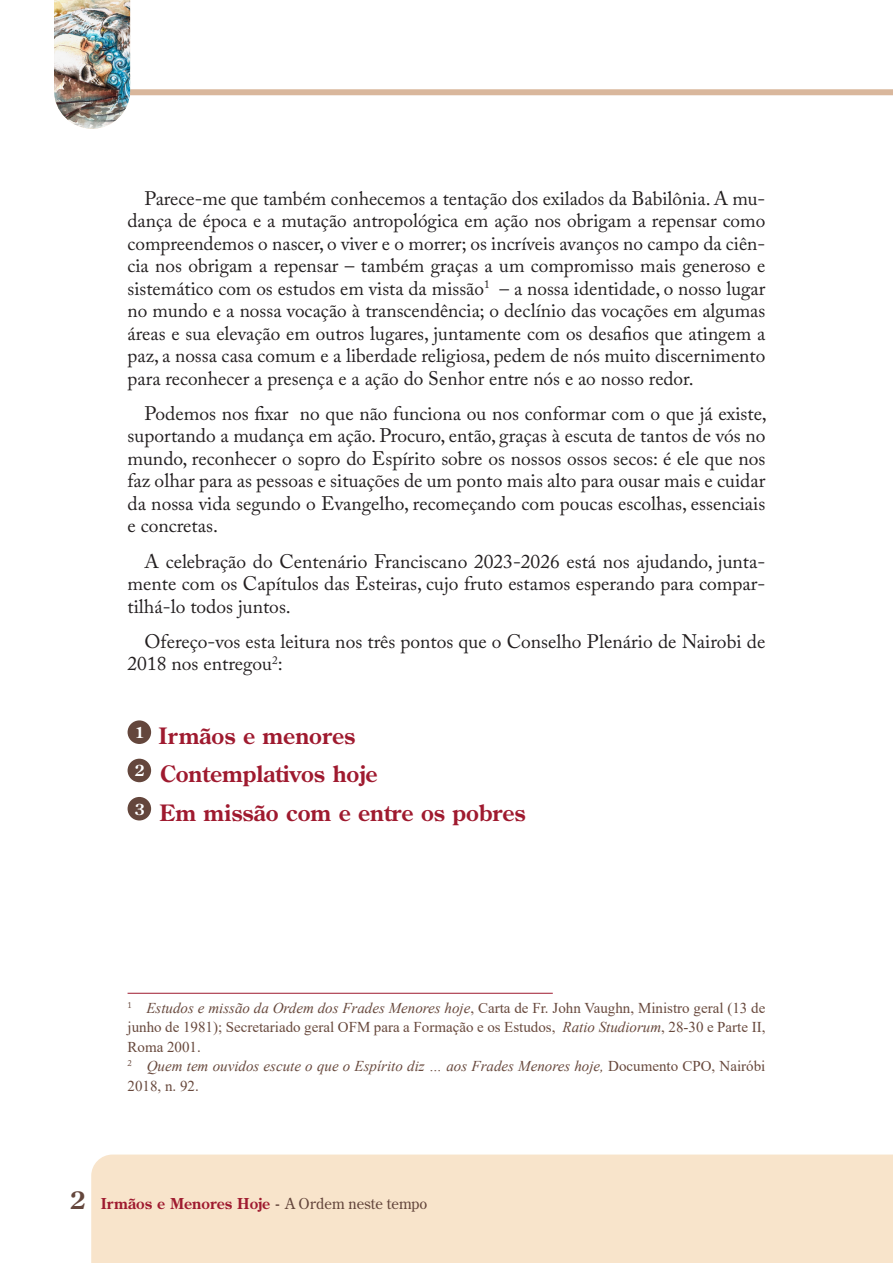
<style>
.page{position:relative;width:893px;height:1263px;background:#fff}
.page>*{position:absolute;margin:0;border:0;box-sizing:border-box;transform-origin:0 0}
.Punti{font:700 22.5px "Century Old Style Std";color:#9f1a2f}
.Testo_principale{font:19.5px/22.5px "Adobe Caslon Pro";color:#231f20;text-align:justify}
.Punti-2{font:700 15.3px "Century Old Style Std";color:#fff}
.Note{font:15px/19.5px "Times New Roman";color:#68493d;text-align:justify}
.Note-2{font:italic 15px/19.5px "Times New Roman";color:#68493d}
.t1{font:700 15px "Century Old Style Std";color:#9f1a2f}
.s1{font-style:italic}
.s2{font-style:normal}
.s3{font-size:24.15px;color:#64463c}
.s4{color:#64463c}
.s5{font-weight:400;color:#64463c}
</style>
<div class="page">
<div style="left:91px;top:1154px;width:802px;height:109px;background:#f8e4cb"></div>
<div style="left:111px;top:89px;width:782px;height:6px;background:#d9b79c"></div>
<img style="left:54px;top:0;width:76px;height:129px">
<div style="left:128px;top:720px;width:23px;height:24px;background:#64463c;border-radius:50%"></div>
<div style="left:128px;top:759px;width:23px;height:23px;background:#64463c;border-radius:50%"></div>
<div style="left:128px;top:797px;width:23px;height:23px;background:#64463c;border-radius:50%"></div>
<hr style="left:128px;top:993px;width:425px;height:1px;background:#9f1a2f">
<p class="Testo_principale" style="left:128px;top:187px;width:639px;text-indent:17px">Parece-me que também conhecemos a tentação dos exilados da Babilônia. A mu&shy;dança de época e a mutação antropológica em ação nos obrigam a repensar como compreendemos o nascer, o viver e o morrer; os incríveis avanços no campo da ciên&shy;cia nos obrigam a repensar – também graças a um compromisso mais generoso e sistemático com os estudos em vista da missão<sup>1</sup> – a nossa identidade, o nosso lugar no mundo e a nossa vocação à transcendência; o declínio das vocações em algumas áreas e sua elevação em outros lugares, juntamente com os desafios que atingem a paz, a nossa casa comum e a liberdade religiosa, pedem de nós muito discernimento para reconhecer a presença e a ação do Senhor entre nós e ao nosso redor.</p>
<p class="Testo_principale" style="left:128px;top:402px;width:641px;text-indent:17px">Podemos nos fixar no que não funciona ou nos conformar com o que já existe, suportando a mudança em ação. Procuro, então, graças à escuta de tantos de vós no mundo, reconhecer o sopro do Espírito sobre os nossos ossos secos: é ele que nos faz olhar para as pessoas e situações de um ponto mais alto para ousar mais e cuidar da nossa vida segundo o Evangelho, recomeçando com poucas escolhas, essenciais e concretas.</p>
<p class="Testo_principale" style="left:128px;top:550px;width:639px;text-indent:17px">A celebração do Centenário Franciscano 2023-2026 está nos ajudando, junta&shy;mente com os Capítulos das Esteiras, cujo fruto estamos esperando para compar&shy;tilhá-lo todos juntos.</p>
<p class="Testo_principale" style="left:128px;top:630px;width:639px;text-indent:17px">Ofereço-vos esta leitura nos três pontos que o Conselho Plenário de Nairobi de<br>2018 nos entregou<sup>2</sup>:</p>
<p class="Punti-2" style="left:135px;top:722px;width:12px">1</p>
<p class="Punti" style="left:159px;top:721px;width:198px">Irmãos e menores</p>
<p class="Punti-2" style="left:135px;top:761px;width:12px">2</p>
<p class="Punti" style="left:160px;top:759px;width:219px">Contemplativos hoje</p>
<p class="Punti-2" style="left:135px;top:799px;width:12px">3</p>
<p class="Punti" style="left:160px;top:797px;width:368px">Em missão com e entre os pobres</p>
<p class="Note" style="left:128px;top:997px;width:639px"><sup>1</sup> <span class="s1">Estudos e missão da Ordem dos Frades Menores hoje</span>, Carta de Fr. John Vaughn, Ministro geral (13 de junho de 1981); Secretariado geral OFM para a Formação e os Estudos, <span class="s1">Ratio Studiorum</span>, 28-30 e Parte II, Roma 2001.</p>
<p class="Note-2" style="left:128px;top:1056px;width:639px"><sup>2</sup> Quem tem ouvidos escute o que o Espírito diz … aos Frades Menores hoje, <span class="s2">Documento CPO, Nairóbi<br>2018, n. 92.</span></p>
<p class="t1" style="left:70px;top:1193px;width:359px"><span class="s3">2</span> Irmãos e Menores Hoje <span class="s4">-</span> <span class="s5">A Ordem neste tempo</span></p>
</div>
